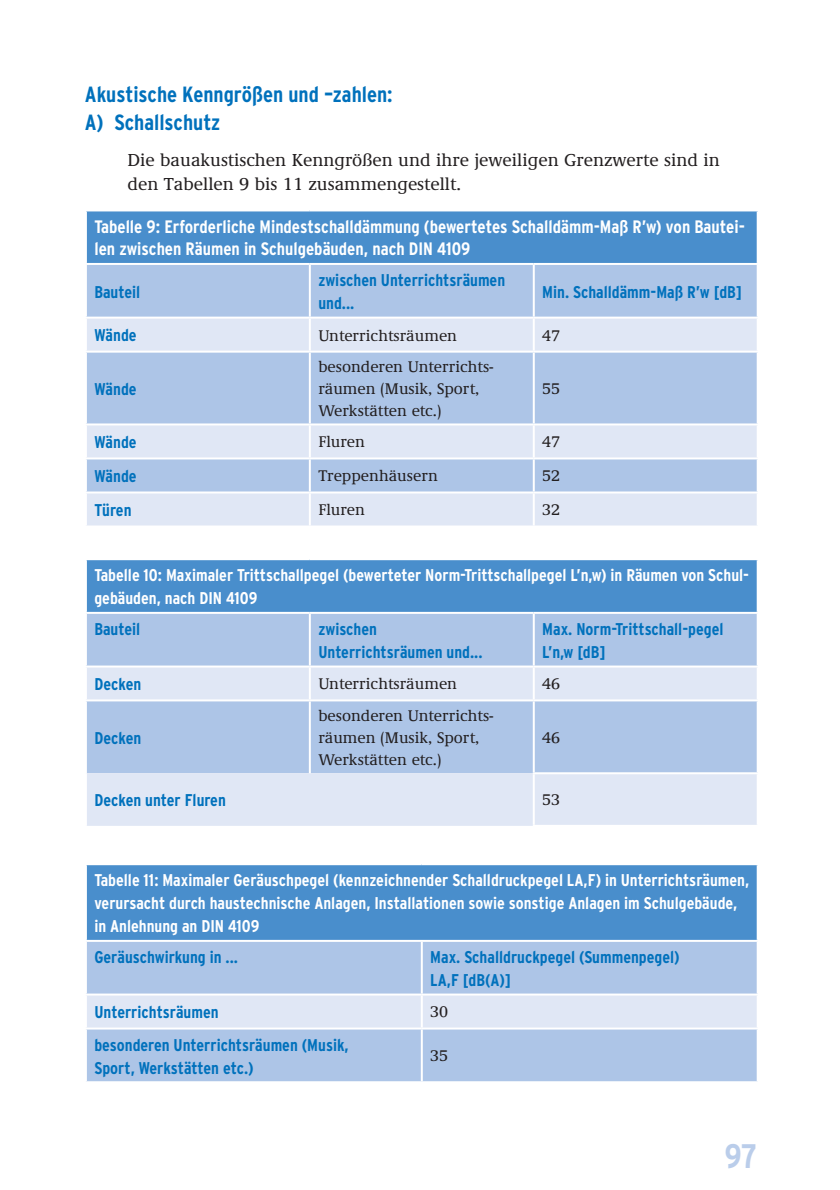
<style>
.page{position:relative;width:840px;height:1190px;background:#fff}
.page>*{position:absolute;margin:0;border:0;box-sizing:border-box;transform-origin:0 0}
.t1{font:700 condensed 34px "Interstate";color:#bacdea}
.t2{font:700 condensed 22px/28px "Interstate";color:#0071bc}
.t3{font:700 condensed 18px/22px "Interstate";color:#fff}
.t4{font:500 18px/24px "Demos EF";color:#231f20}
.t5{font:700 condensed 17px/23px "Interstate";color:#0071bc}
.t6{font:700 condensed 17px/23px "Interstate";color:#fff}
.t7{font:500 16px/22px "Demos EF";color:#231f20}
</style>
<div class="page">
<div style="left:86px;top:210px;width:672px;height:54px;background:#498ecc"></div>
<div style="left:87px;top:265px;width:670px;height:52px;background:#adc5e7"></div>
<svg style="left:87px;top:319px;width:670px;height:207px;fill:#adc5e7"></svg>
<hr style="left:85px;top:209px;width:225px;height:2px;background:#fff">
<hr style="left:85px;top:211px;width:2px;height:52px;background:#fff">
<hr style="left:310px;top:209px;width:449px;height:2px;background:#fff">
<hr style="left:757px;top:211px;width:2px;height:52px;background:#fff">
<hr style="left:85px;top:263px;width:225px;height:2px;background:#fff">
<hr style="left:310px;top:263px;width:224px;height:2px;background:#fff">
<hr style="left:309px;top:265px;width:2px;height:52px;background:#fff">
<hr style="left:534px;top:263px;width:225px;height:2px;background:#fff">
<hr style="left:533px;top:265px;width:2px;height:52px;background:#fff">
<hr style="left:309px;top:319px;width:2px;height:32px;background:#fff">
<hr style="left:533px;top:319px;width:2px;height:32px;background:#fff">
<hr style="left:85px;top:351px;width:225px;height:2px;background:#fff">
<hr style="left:310px;top:351px;width:224px;height:2px;background:#fff">
<hr style="left:309px;top:353px;width:2px;height:70px;background:#fff">
<hr style="left:534px;top:351px;width:225px;height:2px;background:#fff">
<hr style="left:533px;top:353px;width:2px;height:70px;background:#fff">
<hr style="left:85px;top:423px;width:225px;height:2px;background:#fff">
<hr style="left:310px;top:423px;width:224px;height:2px;background:#fff">
<hr style="left:309px;top:425px;width:2px;height:32px;background:#fff">
<hr style="left:534px;top:423px;width:225px;height:2px;background:#fff">
<hr style="left:533px;top:425px;width:2px;height:32px;background:#fff">
<hr style="left:85px;top:457px;width:225px;height:2px;background:#fff">
<hr style="left:310px;top:457px;width:224px;height:2px;background:#fff">
<hr style="left:309px;top:459px;width:2px;height:33px;background:#fff">
<hr style="left:534px;top:457px;width:225px;height:2px;background:#fff">
<hr style="left:533px;top:459px;width:2px;height:33px;background:#fff">
<hr style="left:85px;top:492px;width:225px;height:2px;background:#fff">
<hr style="left:310px;top:492px;width:224px;height:2px;background:#fff">
<hr style="left:309px;top:494px;width:2px;height:32px;background:#fff">
<hr style="left:534px;top:492px;width:225px;height:2px;background:#fff">
<hr style="left:533px;top:494px;width:2px;height:32px;background:#fff">
<div style="left:86px;top:559px;width:672px;height:54px;background:#498ecc"></div>
<div style="left:87px;top:614px;width:670px;height:52px;background:#adc5e7"></div>
<svg style="left:87px;top:668px;width:670px;height:158px;fill:#e0e7f5"></svg>
<hr style="left:85px;top:558px;width:225px;height:2px;background:#fff">
<hr style="left:85px;top:560px;width:2px;height:52px;background:#fff">
<hr style="left:310px;top:558px;width:449px;height:2px;background:#fff">
<hr style="left:757px;top:560px;width:2px;height:52px;background:#fff">
<hr style="left:85px;top:612px;width:225px;height:2px;background:#fff">
<hr style="left:310px;top:612px;width:224px;height:2px;background:#fff">
<hr style="left:309px;top:614px;width:2px;height:52px;background:#fff">
<hr style="left:309px;top:668px;width:2px;height:31px;background:#fff">
<hr style="left:85px;top:699px;width:225px;height:2px;background:#fff">
<hr style="left:310px;top:699px;width:224px;height:2px;background:#fff">
<hr style="left:309px;top:701px;width:2px;height:72px;background:#fff">
<hr style="left:534px;top:612px;width:225px;height:2px;background:#fff">
<hr style="left:533px;top:614px;width:2px;height:52px;background:#fff">
<hr style="left:533px;top:668px;width:2px;height:31px;background:#fff">
<hr style="left:534px;top:699px;width:225px;height:2px;background:#fff">
<hr style="left:533px;top:701px;width:2px;height:71px;background:#fff">
<hr style="left:533px;top:772px;width:226px;height:2px;background:#fff">
<hr style="left:533px;top:774px;width:2px;height:51px;background:#fff">
<hr style="left:533px;top:825px;width:226px;height:2px;background:#fff">
<div style="left:86px;top:864px;width:672px;height:77px;background:#498ecc"></div>
<div style="left:87px;top:942px;width:670px;height:139px;background:#adc5e7"></div>
<div style="left:87px;top:996px;width:670px;height:32px;background:#e0e7f5"></div>
<hr style="left:421px;top:942px;width:2px;height:52px;background:#fff">
<hr style="left:85px;top:994px;width:337px;height:2px;background:#fff">
<hr style="left:422px;top:994px;width:337px;height:2px;background:#fff">
<hr style="left:421px;top:996px;width:2px;height:32px;background:#fff">
<hr style="left:85px;top:1028px;width:337px;height:2px;background:#fff">
<hr style="left:422px;top:1028px;width:337px;height:2px;background:#fff">
<hr style="left:421px;top:1030px;width:2px;height:51px;background:#fff">
<hr style="left:85px;top:863px;width:337px;height:2px;background:#fff">
<hr style="left:85px;top:865px;width:2px;height:75px;background:#fff">
<hr style="left:422px;top:863px;width:337px;height:2px;background:#fff">
<hr style="left:757px;top:865px;width:2px;height:75px;background:#fff">
<hr style="left:85px;top:940px;width:674px;height:2px;background:#fff">
<p class="t2" style="left:85px;top:82px;width:309px">Akustische Kenngrößen und –zahlen:<br>A) Schallschutz</p>
<p class="t4" style="left:127px;top:149px;width:594px">Die bauakustischen Kenngrößen und ihre jeweiligen Grenzwerte sind in den Tabellen 9 bis 11 zusammengestellt.</p>
<p class="t3" style="left:94px;top:218px;width:652px">Tabelle 9: Erforderliche Mindestschalldämmung (bewertetes Schalldämm-Maß R’w) von Bautei&shy;len zwischen Räumen in Schulgebäuden, nach DIN 4109</p>
<p class="t5" style="left:94px;top:281px;width:47px">Bauteil</p>
<p class="t5" style="left:318px;top:270px;width:188px">zwischen Unterrichtsräumen und...</p>
<p class="t5" style="left:542px;top:281px;width:201px">Min. Schalldämm-Maß R’w [dB]</p>
<p class="t5" style="left:94px;top:325px;width:44px">Wände</p>
<p class="t7" style="left:318px;top:325px;width:140px">Unterrichtsräumen</p>
<p class="t7" style="left:542px;top:325px;width:19px">47</p>
<p class="t5" style="left:94px;top:379px;width:44px">Wände</p>
<p class="t7" style="left:318px;top:356px;width:176px">besonderen Unterrichts&shy;räumen (Musik, Sport,<br>Werkstätten etc.)</p>
<p class="t7" style="left:542px;top:378px;width:19px">55</p>
<p class="t5" style="left:94px;top:432px;width:44px">Wände</p>
<p class="t7" style="left:318px;top:432px;width:48px">Fluren</p>
<p class="t7" style="left:542px;top:432px;width:19px">47</p>
<p class="t5" style="left:94px;top:466px;width:44px">Wände</p>
<p class="t7" style="left:318px;top:466px;width:121px">Treppenhäusern</p>
<p class="t7" style="left:542px;top:466px;width:19px">52</p>
<p class="t5" style="left:94px;top:500px;width:39px">Türen</p>
<p class="t7" style="left:318px;top:500px;width:48px">Fluren</p>
<p class="t7" style="left:542px;top:500px;width:19px">32</p>
<p class="t6" style="left:94px;top:565px;width:656px">Tabelle 10: Maximaler Trittschallpegel (bewerteter Norm-Trittschallpegel L’n,w) in Räumen von Schul&shy;gebäuden, nach DIN 4109</p>
<p class="t5" style="left:94px;top:619px;width:47px">Bauteil</p>
<p class="t5" style="left:318px;top:619px;width:166px">zwischen<br>Unterrichtsräumen und...</p>
<p class="t5" style="left:542px;top:619px;width:183px">Max. Norm-Trittschall-pegel<br>L’n,w [dB]</p>
<p class="t5" style="left:94px;top:674px;width:48px">Decken</p>
<p class="t7" style="left:318px;top:674px;width:140px">Unterrichtsräumen</p>
<p class="t7" style="left:542px;top:674px;width:19px">46</p>
<p class="t5" style="left:94px;top:728px;width:48px">Decken</p>
<p class="t7" style="left:318px;top:705px;width:176px">besonderen Unterrichts&shy;räumen (Musik, Sport,<br>Werkstätten etc.)</p>
<p class="t7" style="left:542px;top:727px;width:19px">46</p>
<p class="t5" style="left:94px;top:790px;width:133px">Decken unter Fluren</p>
<p class="t7" style="left:542px;top:790px;width:19px">53</p>
<p class="t6" style="left:94px;top:870px;width:656px">Tabelle 11: Maximaler Geräuschpegel (kennzeichnender Schalldruckpegel LA,F) in Unterrichtsräumen, verursacht durch haustechnische Anlagen, Installationen sowie sonstige Anlagen im Schulgebäude, in Anlehnung an DIN 4109</p>
<p class="t5" style="left:94px;top:947px;width:145px">Geräuschwirkung in ...</p>
<p class="t5" style="left:430px;top:947px;width:251px">Max. Schalldruckpegel (Summenpegel)<br>LA,F [dB(A)]</p>
<p class="t5" style="left:94px;top:1002px;width:126px">Unterrichtsräumen</p>
<p class="t7" style="left:430px;top:1002px;width:19px">30</p>
<p class="t5" style="left:94px;top:1035px;width:256px">besonderen Unterrichtsräumen (Musik,<br>Sport, Werkstätten etc.)</p>
<p class="t7" style="left:430px;top:1045px;width:19px">35</p>
<h1 class="t1" style="left:724px;top:1144px;width:34px">97</h1>
</div>
